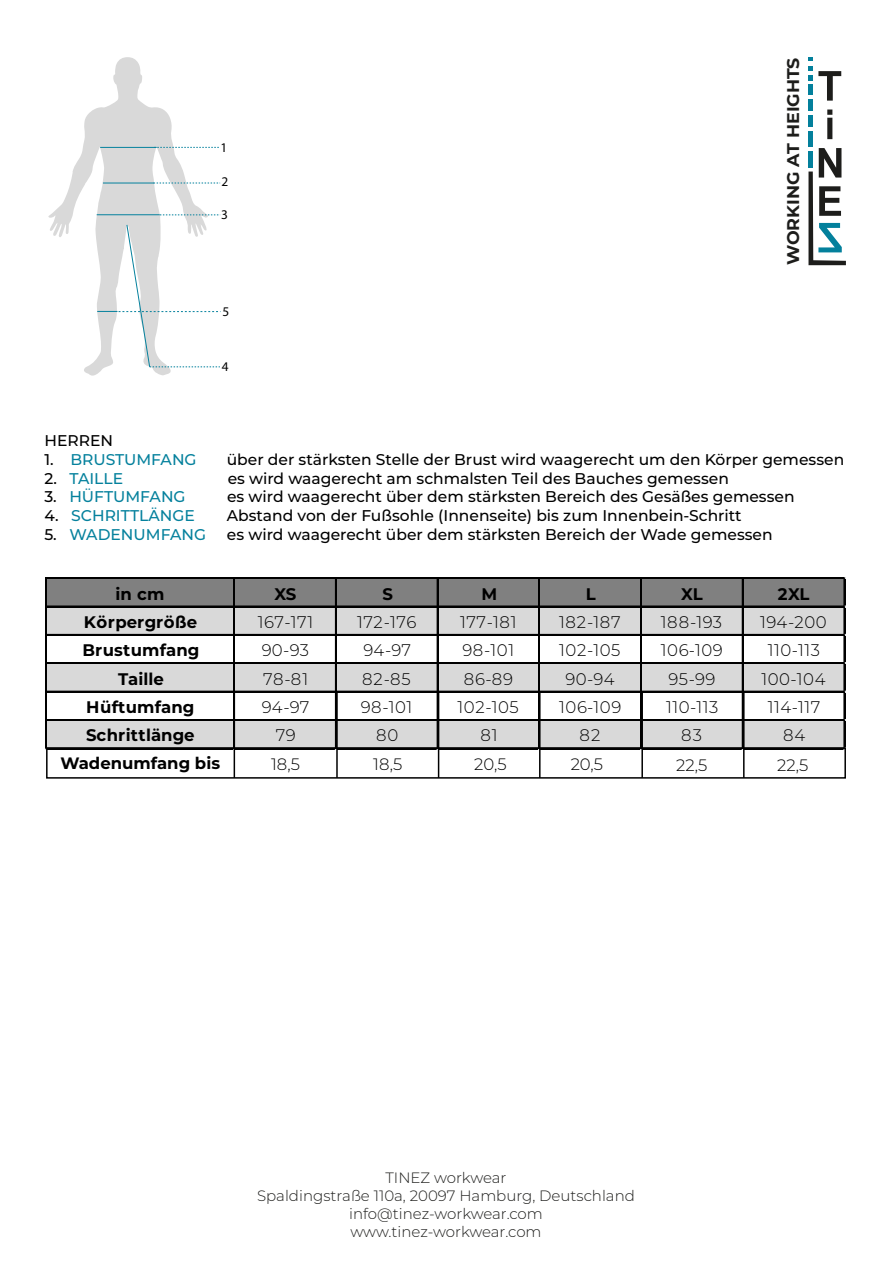
<style>
.page{position:relative;width:893px;height:1263px;background:#fff}
.page>*{position:absolute;margin:0;border:0;box-sizing:border-box;transform-origin:0 0}
.t1{font:700 16.95px "Montserrat";color:#1d1d1b}
.t2{font:300 16.8px "Montserrat";letter-spacing:.03em;color:#000}
.t3{font:700 16.8px "Montserrat";letter-spacing:.005em;color:#000}
.t4{font:700 16.8px "Montserrat";letter-spacing:.03em;color:#000}
.t5{font:300 16.5px "Montserrat";color:#000}
.t6{font:700 16.5px "Montserrat";color:#000}
.t7{font:500 15.6px "Montserrat";color:#000}
.t8{font:500 15.6px "Montserrat";color:#05819d}
.t9{font:300 15px/18px "Montserrat";color:#1d1d1b;text-align:center}
.t10{font:13.35px "Myriad Pro";color:#000}
.s1{color:#000}
</style>
<div class="page">
<svg style="left:48px;top:57px;width:160px;height:319px"></svg>
<hr style="left:100px;top:147px;width:57px;height:1px;background:#05819d">
<hr style="left:103px;top:183px;width:51px;height:1px;background:#05819d">
<hr style="left:97px;top:214px;width:63px;height:1px;background:#05819d">
<svg style="left:154px;top:183px;width:66px;height:1px"></svg>
<svg style="left:160px;top:214px;width:60px;height:1px"></svg>
<svg style="left:156px;top:147px;width:63px;height:1px"></svg>
<div style="left:47px;top:579px;width:798px;height:28px;background:#808080"></div>
<div style="left:47px;top:606px;width:798px;height:30px;background:#d9d9d9"></div>
<div style="left:47px;top:663px;width:798px;height:29px;background:#d9d9d9"></div>
<div style="left:47px;top:719px;width:798px;height:30px;background:#d9d9d9"></div>
<hr style="left:47px;top:578px;width:798px;height:1px;background:#000">
<hr style="left:47px;top:606px;width:798px;height:1px;background:#000">
<hr style="left:47px;top:634px;width:798px;height:2px;background:#000">
<hr style="left:47px;top:662px;width:798px;height:1px;background:#000">
<hr style="left:47px;top:663px;width:798px;height:1px;background:#000">
<hr style="left:47px;top:691px;width:798px;height:1px;background:#000">
<hr style="left:47px;top:719px;width:798px;height:2px;background:#000">
<hr style="left:46px;top:578px;width:1px;height:171px;background:#000">
<hr style="left:233px;top:579px;width:1px;height:170px;background:#000">
<hr style="left:234px;top:579px;width:1px;height:170px;background:#000">
<hr style="left:335px;top:579px;width:2px;height:170px;background:#000">
<hr style="left:437px;top:579px;width:1px;height:170px;background:#000">
<hr style="left:539px;top:579px;width:1px;height:170px;background:#000">
<hr style="left:640px;top:579px;width:2px;height:170px;background:#000">
<hr style="left:742px;top:579px;width:1px;height:170px;background:#000">
<hr style="left:844px;top:579px;width:1px;height:170px;background:#000">
<svg style="left:97px;top:224px;width:123px;height:144px"></svg>
<div style="left:46px;top:747px;width:800px;height:32px;border:2px solid #000"></div>
<hr style="left:234px;top:691px;width:1px;height:87px;background:#000">
<hr style="left:336px;top:691px;width:2px;height:87px;background:#000">
<hr style="left:438px;top:691px;width:1px;height:87px;background:#000">
<hr style="left:539px;top:691px;width:2px;height:87px;background:#000">
<hr style="left:641px;top:691px;width:2px;height:87px;background:#000">
<hr style="left:743px;top:691px;width:2px;height:87px;background:#000">
<div style="left:808px;top:99px;width:5px;height:12px;background:#03809c"></div>
<div style="left:808px;top:115px;width:5px;height:12px;background:#03809c"></div>
<div style="left:808px;top:131px;width:5px;height:15px;background:#03809c"></div>
<svg style="left:808px;top:57px;width:33px;height:44px"></svg>
<svg style="left:808px;top:148px;width:38px;height:117px"></svg>
<svg style="left:827px;top:110px;width:5px;height:29px"></svg>
<p class="t10" style="left:221px;top:139px;width:8px">1</p>
<p class="t10" style="left:221px;top:174px;width:8px">2</p>
<p class="t10" style="left:221px;top:206px;width:8px">3</p>
<p class="t10" style="left:223px;top:303px;width:8px">5</p>
<p class="t10" style="left:222px;top:358px;width:8px">4</p>
<p class="t1" style="left:781px;top:265px;width:209px;rotate:-90deg">WORKING AT HEIGHTS</p>
<p class="t7" style="left:44px;top:430px;width:70px">HERREN</p>
<p class="t8" style="left:44px;top:448px;width:154px"><span class="s1">1.</span> BRUSTUMFANG</p>
<p class="t7" style="left:227px;top:448px;width:619px">über der stärksten Stelle der Brust wird waagerecht um den Körper gemessen</p>
<p class="t8" style="left:44px;top:467px;width:80px"><span class="s1">2.</span> TAILLE</p>
<p class="t7" style="left:228px;top:467px;width:503px">es wird waagerecht am schmalsten Teil des Bauches gemessen</p>
<p class="t8" style="left:44px;top:486px;width:143px"><span class="s1">3.</span> HÜFTUMFANG</p>
<p class="t7" style="left:227px;top:486px;width:569px">es wird waagerecht über dem stärksten Bereich des Gesäßes gemessen</p>
<p class="t8" style="left:44px;top:504px;width:152px"><span class="s1">4.</span> SCHRITTLÄNGE</p>
<p class="t7" style="left:227px;top:504px;width:516px">Abstand von der Fußsohle (Innenseite) bis zum Innenbein-Schritt</p>
<p class="t8" style="left:44px;top:523px;width:163px"><span class="s1">5.</span> WADENUMFANG</p>
<p class="t7" style="left:227px;top:523px;width:547px">es wird waagerecht über dem stärksten Bereich der Wade gemessen</p>
<p class="t3" style="left:115px;top:581px;width:51px">in cm</p>
<p class="t3" style="left:274px;top:581px;width:23px">XS</p>
<p class="t3" style="left:382px;top:581px;width:12px">S</p>
<p class="t3" style="left:482px;top:581px;width:17px">M</p>
<p class="t3" style="left:586px;top:581px;width:11px">L</p>
<p class="t3" style="left:681px;top:581px;width:23px">XL</p>
<p class="t3" style="left:778px;top:581px;width:33px">2XL</p>
<p class="t4" style="left:84px;top:610px;width:115px">Körpergröße</p>
<p class="t2" style="left:258px;top:610px;width:57px">167-171</p>
<p class="t2" style="left:357px;top:610px;width:61px">172-176</p>
<p class="t2" style="left:460px;top:610px;width:58px">177-181</p>
<p class="t2" style="left:559px;top:610px;width:63px">182-187</p>
<p class="t2" style="left:661px;top:610px;width:63px">188-193</p>
<p class="t2" style="left:760px;top:610px;width:68px">194-200</p>
<p class="t3" style="left:82px;top:638px;width:119px">Brustumfang</p>
<p class="t2" style="left:262px;top:639px;width:49px">90-93</p>
<p class="t2" style="left:363px;top:639px;width:49px">94-97</p>
<p class="t2" style="left:463px;top:639px;width:53px">98-101</p>
<p class="t2" style="left:559px;top:639px;width:63px">102-105</p>
<p class="t2" style="left:661px;top:639px;width:64px">106-109</p>
<p class="t2" style="left:768px;top:639px;width:54px">110-113</p>
<p class="t3" style="left:118px;top:667px;width:48px">Taille</p>
<p class="t2" style="left:263px;top:667px;width:47px">78-81</p>
<p class="t2" style="left:362px;top:667px;width:50px">82-85</p>
<p class="t2" style="left:464px;top:667px;width:51px">86-89</p>
<p class="t2" style="left:566px;top:667px;width:50px">90-94</p>
<p class="t2" style="left:669px;top:667px;width:48px">95-99</p>
<p class="t2" style="left:761px;top:667px;width:66px">100-104</p>
<p class="t3" style="left:86px;top:695px;width:110px">Hüftumfang</p>
<p class="t2" style="left:262px;top:696px;width:49px">94-97</p>
<p class="t2" style="left:361px;top:696px;width:53px">98-101</p>
<p class="t2" style="left:458px;top:696px;width:63px">102-105</p>
<p class="t2" style="left:559px;top:696px;width:64px">106-109</p>
<p class="t2" style="left:666px;top:696px;width:54px">110-113</p>
<p class="t2" style="left:768px;top:696px;width:54px">114-117</p>
<p class="t3" style="left:86px;top:723px;width:110px">Schrittlänge</p>
<p class="t2" style="left:276px;top:724px;width:22px">79</p>
<p class="t2" style="left:376px;top:724px;width:24px">80</p>
<p class="t2" style="left:480px;top:724px;width:19px">81</p>
<p class="t2" style="left:580px;top:724px;width:22px">82</p>
<p class="t2" style="left:681px;top:724px;width:22px">83</p>
<p class="t2" style="left:783px;top:724px;width:24px">84</p>
<p class="t6" style="left:60px;top:751px;width:161px">Wadenumfang bis</p>
<p class="t5" style="left:271px;top:753px;width:30px">18,5</p>
<p class="t5" style="left:373px;top:753px;width:30px">18,5</p>
<p class="t5" style="left:474px;top:753px;width:34px">20,5</p>
<p class="t5" style="left:571px;top:753px;width:34px">20,5</p>
<p class="t5" style="left:676px;top:753px;width:33px">22,5</p>
<p class="t5" style="left:777px;top:753px;width:33px">22,5</p>
<p class="t9" style="left:257px;top:1168px;width:379px">TINEZ workwear<br>Spaldingstraße 110a, 20097 Hamburg, Deutschland info@tinez-workwear.com www.tinez-workwear.com</p>
</div>
